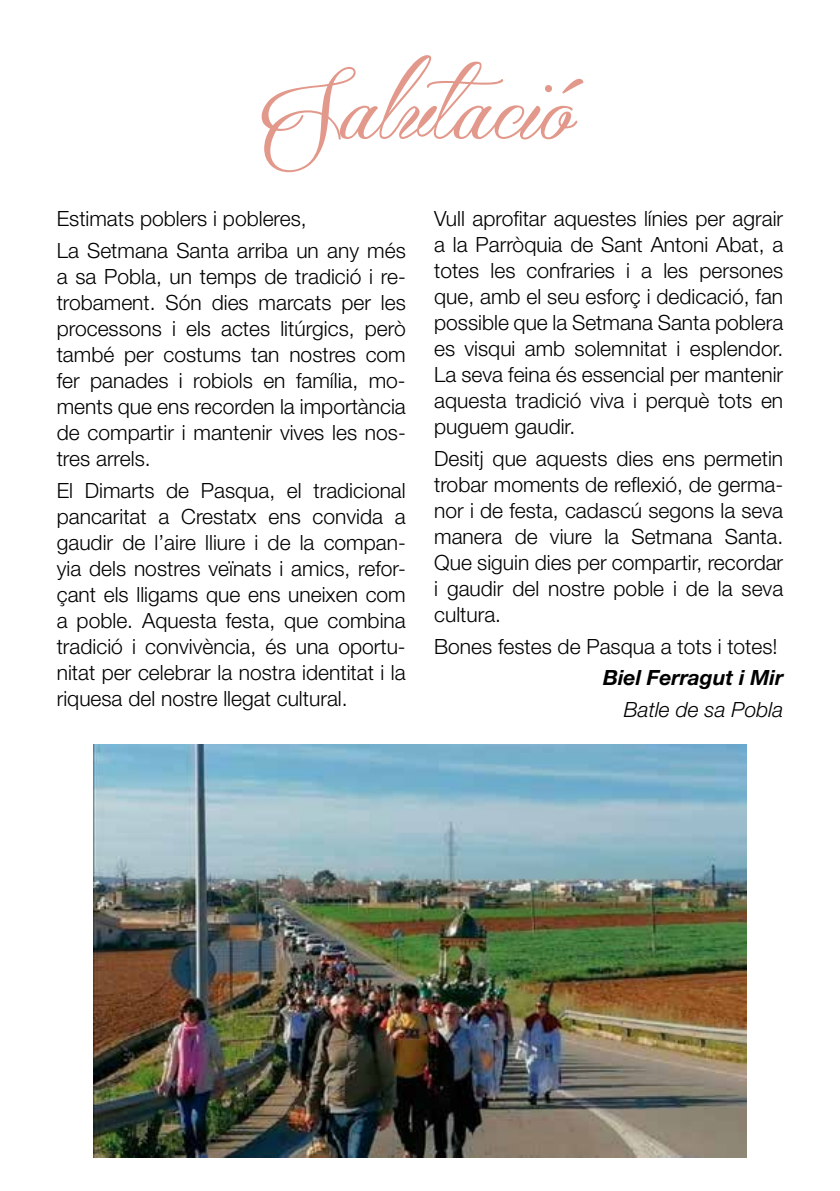
<style>
.page{position:relative;width:840px;height:1191px;background:#fff}
.page>*{position:absolute;margin:0;border:0;box-sizing:border-box;transform-origin:0 0}
.t1{font:120px "Qaskin Black Personal Use";color:#e2998b}
.t2{font:300 21px/26px "Helvetica Neue LT Std";color:#000;text-align:justify}
.t3{font:italic 700 21px "Helvetica Neue LT Std";color:#000}
.t4{font:italic 300 21px "Helvetica Neue LT Std";color:#000}
</style>
<div class="page">
<img style="left:93px;top:744px;width:653px;height:413px">
<h1 class="t1" style="left:261px;top:39px;width:316px">Salutació</h1>
<p class="t2" style="left:57px;top:202px;width:350px;line-height:31.6px">Estimats poblers i pobleres,<br>La Setmana Santa arriba un any més</p>
<p class="t2" style="left:57px;top:263px;width:350px">a sa Pobla, un temps de tradició i re&shy;trobament. Són dies marcats per les processons i els actes litúrgics, però també per costums tan nostres com fer panades i robiols en família, mo&shy;ments que ens recorden la importància de compartir i mantenir vives les nos&shy;tres arrels.</p>
<p class="t2" style="left:57px;top:477px;width:350px">El Dimarts de Pasqua, el tradicional pancaritat a Crestatx ens convida a gaudir de l’aire lliure i de la compan&shy;yia dels nostres veïnats i amics, refor&shy;çant els lligams que ens uneixen com a poble. Aquesta festa, que combina tradició i convivència, és una oportu&shy;nitat per celebrar la nostra identitat i la riquesa del nostre llegat cultural.</p>
<p class="t2" style="left:434px;top:205px;width:350px">Vull aprofitar aquestes línies per agrair a la Parròquia de Sant Antoni Abat, a totes les confraries i a les persones que, amb el seu esforç i dedicació, fan possible que la Setmana Santa poblera es visqui amb solemnitat i esplendor.<br>La seva feina és essencial per mantenir aquesta tradició viva i perquè tots en puguem gaudir.</p>
<p class="t2" style="left:434px;top:445px;width:350px">Desitj que aquests dies ens permetin trobar moments de reflexió, de germa&shy;nor i de festa, cadascú segons la seva manera de viure la Setmana Santa.<br>Que siguin dies per compartir, recordar i gaudir del nostre poble i de la seva cultura.</p>
<p class="t2" style="left:434px;top:633px;width:345px">Bones festes de Pasqua a tots i totes!</p>
<p class="t3" style="left:602px;top:665px;width:182px">Biel Ferragut i Mir</p>
<p class="t4" style="left:623px;top:697px;width:161px">Batle de sa Pobla</p>
</div>
